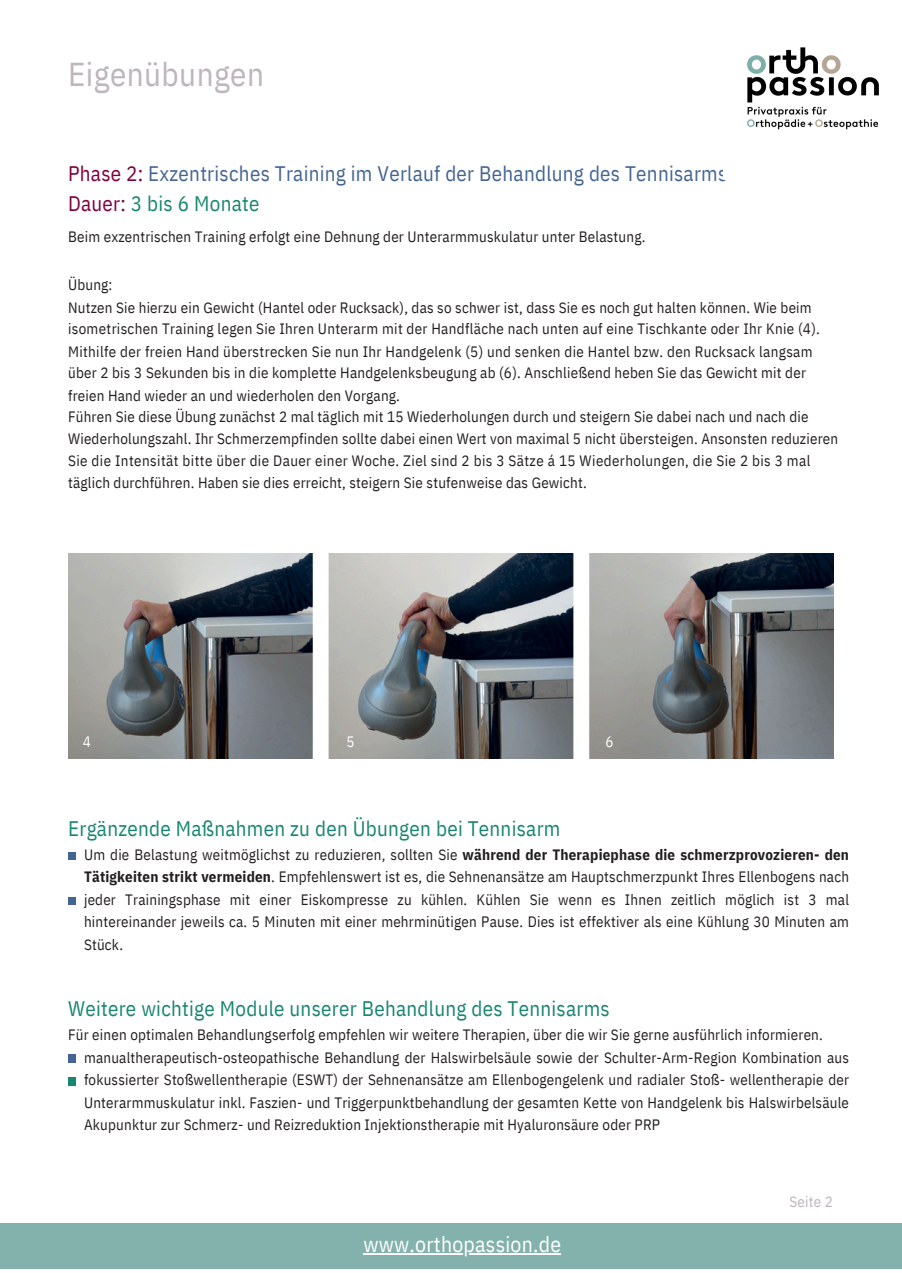
<style>
.page{position:relative;width:902px;height:1273px;background:#fff}
.page>*{position:absolute;margin:0;border:0;box-sizing:border-box;transform-origin:0 0}
.t1{font:33px "IBM Plex Sans Cond";letter-spacing:.015em;color:#beb6bc}
.t2{font:21.6px "IBM Plex Sans Cond";letter-spacing:.01em;color:#fff}
.t3{font:21px "IBM Plex Sans Cond";letter-spacing:.015em;color:#198671}
.t4{font:21px "IBM Plex Sans Cond";letter-spacing:.015em;color:#446592}
.t5{font:21px "IBM Plex Sans Cond";letter-spacing:.015em;color:#fff}
.t6{font:15px/22.5px "IBM Plex Sans Cond";letter-spacing:.015em;color:#231f20;text-align:justify}
.t7{font:15px "IBM Plex Sans Cond";letter-spacing:.015em;color:#beb6bc}
.t8{font:15px "IBM Plex Sans Cond";color:#fff}
.s1{color:#80003f}
.s2{font-weight:700}
</style>
<div class="page">
<div style="left:68px;top:852px;width:8px;height:8px;background:#446592"></div>
<div style="left:68px;top:897px;width:8px;height:8px;background:#446592"></div>
<div style="left:68px;top:1077px;width:8px;height:8px;background:#198671"></div>
<div style="left:68px;top:1054px;width:8px;height:8px;background:#446592"></div>
<img style="left:68px;top:554px;width:765px;height:204px">
<div style="left:0;top:1222px;width:901px;height:46px;background:#83b1ab"></div>
<hr style="left:363px;top:1253px;width:198px;height:1px;background:#fff">
<img style="left:747px;top:47px;width:132px;height:83px">
<p class="t1" style="left:68px;top:52px;width:197px">Eigenübungen</p>
<p class="t4" style="left:68px;top:160px;width:660px"><span class="s1">Phase 2:</span> Exzentrisches Training im Verlauf der Behandlung des Tennisarms</p>
<p class="t3" style="left:68px;top:189px;width:193px"><span class="s1">Dauer:</span> 3 bis 6 Monate</p>
<p class="t6" style="left:68px;top:225px;width:578px">Beim exzentrischen Training erfolgt eine Dehnung der Unterarmmuskulatur unter Belastung.</p>
<p class="t6" style="left:68px;top:273px;width:46px">Übung:</p>
<p class="t6" style="left:68px;top:296px;width:744px">Nutzen Sie hierzu ein Gewicht (Hantel oder Rucksack), das so schwer ist, dass Sie es noch gut halten können. Wie beim</p>
<p class="t6" style="left:68px;top:317px;width:753px">isometrischen Training legen Sie Ihren Unterarm mit der Handfläche nach unten auf eine Tischkante oder Ihr Knie (4).</p>
<p class="t6" style="left:68px;top:340px;width:745px">Mithilfe der freien Hand überstrecken Sie nun Ihr Handgelenk (5) und senken die Hantel bzw. den Rucksack langsam</p>
<p class="t6" style="left:68px;top:361px;width:739px">über 2 bis 3 Sekunden bis in die komplette Handgelenksbeugung ab (6). Anschließend heben Sie das Gewicht mit der</p>
<p class="t6" style="left:68px;top:383px;width:333px">freien Hand wieder an und wiederholen den Vorgang.</p>
<h2 class="t6" style="left:68px;top:405px;width:741px">Führen Sie diese Übung zunächst 2 mal täglich mit 15 Wiederholungen durch und steigern Sie dabei nach und nach die</h2>
<p class="t6" style="left:68px;top:427px;width:771px">Wiederholungszahl. Ihr Schmerzempfinden sollte dabei einen Wert von maximal 5 nicht übersteigen. Ansonsten reduzieren</p>
<p class="t6" style="left:68px;top:449px;width:743px">Sie die Intensität bitte über die Dauer einer Woche. Ziel sind 2 bis 3 Sätze á 15 Wiederholungen, die Sie 2 bis 3 mal</p>
<p class="t6" style="left:68px;top:471px;width:520px">täglich durchführen. Haben sie dies erreicht, steigern Sie stufenweise das Gewicht.</p>
<p class="t8" style="left:83px;top:731px;width:10px">4</p>
<p class="t8" style="left:346px;top:731px;width:10px">5</p>
<p class="t8" style="left:605px;top:731px;width:10px">6</p>
<p class="t3" style="left:68px;top:814px;width:493px">Ergänzende Maßnahmen zu den Übungen bei Tennisarm</p>
<p class="t6" style="left:84px;top:842px;width:766px">Um die Belastung weitmöglichst zu reduzieren, sollten Sie <span class="s2">während der Therapiephase die schmerzprovozieren- den Tätigkeiten strikt vermeiden</span>. Empfehlenswert ist es, die Sehnenansätze am Hauptschmerzpunkt Ihres Ellenbogens nach jeder Trainingsphase mit einer Eiskompresse zu kühlen. Kühlen Sie wenn es Ihnen zeitlich möglich ist 3 mal hintereinander jeweils ca. 5 Minuten mit einer mehrminütigen Pause. Dies ist effektiver als eine Kühlung 30 Minuten am Stück.</p>
<p class="t3" style="left:68px;top:994px;width:543px">Weitere wichtige Module unserer Behandlung des Tennisarms</p>
<p class="t6" style="left:68px;top:1022px;width:756px">Für einen optimalen Behandlungserfolg empfehlen wir weitere Therapien, über die wir Sie gerne ausführlich informieren.</p>
<p class="t6" style="left:84px;top:1045px;width:766px">manualtherapeutisch-osteopathische Behandlung der Halswirbelsäule sowie der Schulter-Arm-Region Kombination aus fokussierter Stoßwellentherapie (ESWT) der Sehnenansätze am Ellenbogengelenk und radialer Stoß- wellentherapie der Unterarmmuskulatur inkl. Faszien- und Triggerpunktbehandlung der gesamten Kette von Handgelenk bis Halswirbelsäule Akupunktur zur Schmerz- und Reizreduktion Injektionstherapie mit Hyaluronsäure oder PRP</p>
<h1 class="t5" style="left:306px;top:1228px;width:282px">www.orthopaedie-borgmann.de</h1>
<h2 class="t2" style="left:363px;top:1230px;width:199px">www.orthopassion.de</h2>
<p class="t7" style="left:789px;top:1192px;width:45px">Seite 2</p>
</div>
